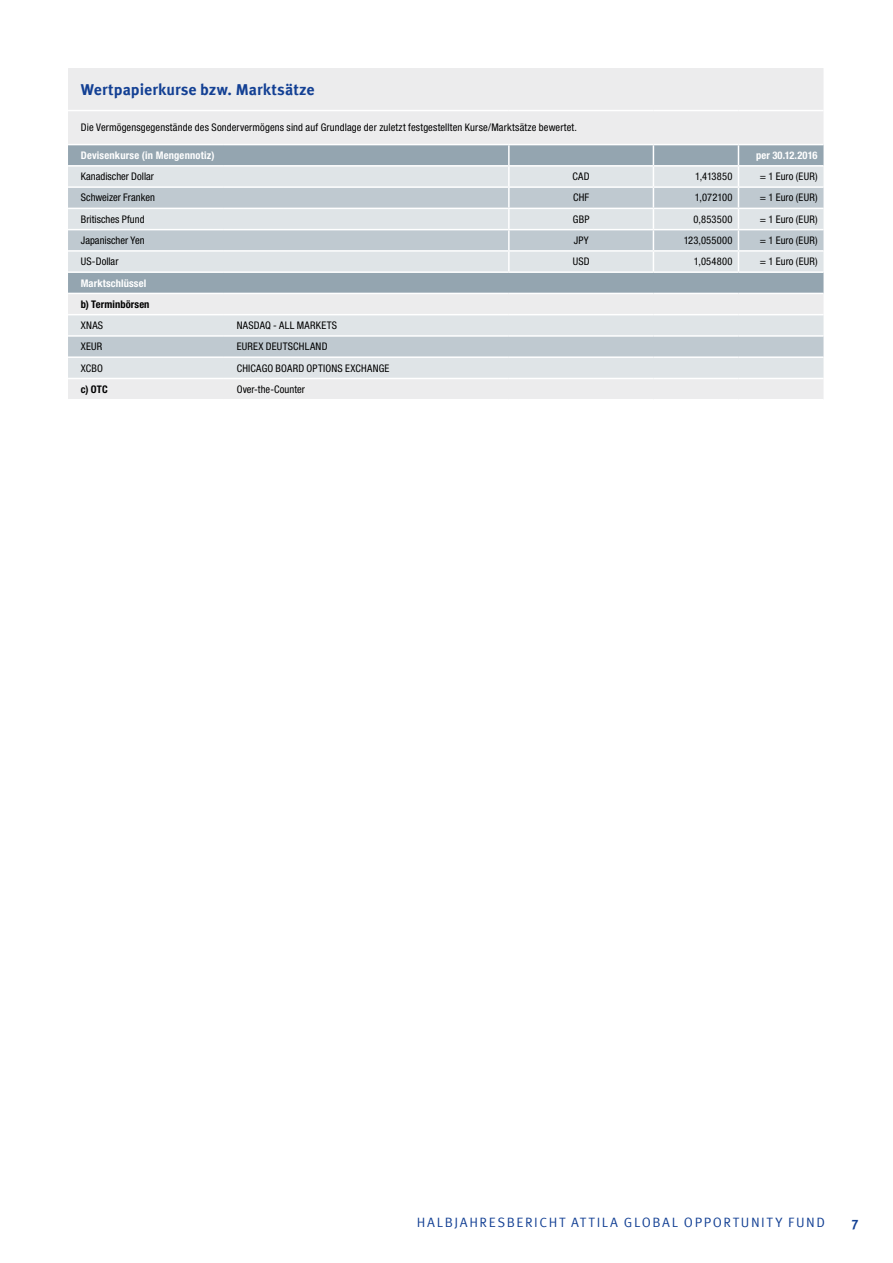
<style>
.page{position:relative;width:893px;height:1263px;background:#fff}
.page>*{position:absolute;margin:0;border:0;box-sizing:border-box;transform-origin:0 0}
.t1{font:700 15.75px "Meta Offc Pro";letter-spacing:.005em;color:#134094}
.t2{font:13.5px "Meta Offc Pro Norm";letter-spacing:.115em;color:#134094}
.t3{font:700 13.5px "Meta Offc Pro";color:#134094}
.t4{font:condensed 10.5px "Helvetica Neue LTW1 G";letter-spacing:.015em;color:#000}
.t5{font:700 condensed 10.5px "Helvetica Neue LTW1 G";letter-spacing:.015em;color:#fff}
.t6{font:700 condensed 10.5px "Helvetica Neue LTW1 G";letter-spacing:.01em;color:#000}
</style>
<div class="page">
<div style="left:68px;top:68px;width:755px;height:331px;background:#ececed"></div>
<div style="left:68px;top:145px;width:755px;height:20px;background:#94a5b0"></div>
<div style="left:68px;top:167px;width:755px;height:211px;background:#dfe4e7"></div>
<svg style="left:68px;top:188px;width:755px;height:168px"></svg>
<hr style="left:508px;top:145px;width:2px;height:20px;background:#fff">
<svg style="left:508px;top:167px;width:2px;height:19px"></svg>
<hr style="left:508px;top:188px;width:2px;height:20px;background:#fff">
<hr style="left:508px;top:209px;width:2px;height:20px;background:#fff">
<hr style="left:508px;top:230px;width:2px;height:20px;background:#fff">
<svg style="left:508px;top:252px;width:2px;height:19px"></svg>
<svg style="left:653px;top:145px;width:1px;height:126px"></svg>
<svg style="left:738px;top:145px;width:1px;height:126px"></svg>
<hr style="left:68px;top:110px;width:156px;height:1px;background:#fff">
<hr style="left:224px;top:110px;width:285px;height:1px;background:#fff">
<hr style="left:509px;top:110px;width:144px;height:1px;background:#fff">
<hr style="left:653px;top:110px;width:85px;height:1px;background:#fff">
<hr style="left:738px;top:110px;width:85px;height:1px;background:#fff">
<hr style="left:68px;top:144px;width:156px;height:1px;background:#fff">
<hr style="left:224px;top:144px;width:285px;height:1px;background:#fff">
<hr style="left:509px;top:144px;width:144px;height:1px;background:#fff">
<hr style="left:653px;top:144px;width:85px;height:1px;background:#fff">
<hr style="left:738px;top:144px;width:85px;height:1px;background:#fff">
<hr style="left:68px;top:293px;width:156px;height:1px;background:#fff">
<hr style="left:224px;top:293px;width:285px;height:1px;background:#fff">
<hr style="left:509px;top:293px;width:144px;height:1px;background:#fff">
<hr style="left:653px;top:293px;width:85px;height:1px;background:#fff">
<hr style="left:738px;top:293px;width:85px;height:1px;background:#fff">
<hr style="left:68px;top:314px;width:156px;height:1px;background:#fff">
<hr style="left:224px;top:314px;width:285px;height:1px;background:#fff">
<hr style="left:509px;top:314px;width:144px;height:1px;background:#fff">
<hr style="left:653px;top:314px;width:85px;height:1px;background:#fff">
<hr style="left:738px;top:314px;width:85px;height:1px;background:#fff">
<hr style="left:68px;top:335px;width:156px;height:2px;background:#fff">
<hr style="left:224px;top:335px;width:285px;height:2px;background:#fff">
<hr style="left:509px;top:335px;width:144px;height:2px;background:#fff">
<hr style="left:653px;top:335px;width:85px;height:2px;background:#fff">
<hr style="left:738px;top:335px;width:85px;height:2px;background:#fff">
<hr style="left:68px;top:356px;width:156px;height:2px;background:#fff">
<hr style="left:224px;top:356px;width:285px;height:2px;background:#fff">
<hr style="left:509px;top:356px;width:144px;height:2px;background:#fff">
<hr style="left:653px;top:356px;width:85px;height:2px;background:#fff">
<hr style="left:738px;top:356px;width:85px;height:2px;background:#fff">
<hr style="left:68px;top:378px;width:156px;height:1px;background:#fff">
<hr style="left:224px;top:378px;width:285px;height:1px;background:#fff">
<hr style="left:509px;top:378px;width:144px;height:1px;background:#fff">
<hr style="left:653px;top:378px;width:85px;height:1px;background:#fff">
<hr style="left:738px;top:378px;width:85px;height:1px;background:#fff">
<hr style="left:68px;top:165px;width:156px;height:2px;background:#fff">
<hr style="left:224px;top:165px;width:285px;height:2px;background:#fff">
<hr style="left:509px;top:165px;width:144px;height:2px;background:#fff">
<hr style="left:653px;top:165px;width:85px;height:2px;background:#fff">
<hr style="left:738px;top:165px;width:85px;height:2px;background:#fff">
<hr style="left:68px;top:186px;width:156px;height:2px;background:#fff">
<hr style="left:224px;top:186px;width:285px;height:2px;background:#fff">
<hr style="left:509px;top:186px;width:144px;height:2px;background:#fff">
<hr style="left:653px;top:186px;width:85px;height:2px;background:#fff">
<hr style="left:738px;top:186px;width:85px;height:2px;background:#fff">
<hr style="left:68px;top:208px;width:156px;height:1px;background:#fff">
<hr style="left:224px;top:208px;width:285px;height:1px;background:#fff">
<hr style="left:509px;top:208px;width:144px;height:1px;background:#fff">
<hr style="left:653px;top:208px;width:85px;height:1px;background:#fff">
<hr style="left:738px;top:208px;width:85px;height:1px;background:#fff">
<hr style="left:68px;top:229px;width:156px;height:1px;background:#fff">
<hr style="left:224px;top:229px;width:285px;height:1px;background:#fff">
<hr style="left:509px;top:229px;width:144px;height:1px;background:#fff">
<hr style="left:653px;top:229px;width:85px;height:1px;background:#fff">
<hr style="left:738px;top:229px;width:85px;height:1px;background:#fff">
<hr style="left:68px;top:250px;width:156px;height:2px;background:#fff">
<hr style="left:224px;top:250px;width:285px;height:2px;background:#fff">
<hr style="left:509px;top:250px;width:144px;height:2px;background:#fff">
<hr style="left:653px;top:250px;width:85px;height:2px;background:#fff">
<hr style="left:738px;top:250px;width:85px;height:2px;background:#fff">
<hr style="left:68px;top:271px;width:156px;height:2px;background:#fff">
<hr style="left:224px;top:271px;width:285px;height:2px;background:#fff">
<hr style="left:509px;top:271px;width:144px;height:2px;background:#fff">
<hr style="left:653px;top:271px;width:85px;height:2px;background:#fff">
<hr style="left:738px;top:271px;width:85px;height:2px;background:#fff">
<h1 class="t1" style="left:81px;top:78px;width:235px">Wertpapierkurse bzw. Marktsätze</h1>
<p class="t4" style="left:81px;top:121px;width:498px">Die Vermögensgegenstände des Sondervermögens sind auf Grundlage der zuletzt festgestellten Kurse/Marktsätze bewertet.</p>
<p class="t5" style="left:81px;top:149px;width:135px">Devisenkurse (in Mengennotiz)</p>
<p class="t5" style="left:756px;top:149px;width:63px">per 30.12.2016</p>
<p class="t4" style="left:81px;top:170px;width:75px">Kanadischer Dollar</p>
<p class="t4" style="left:573px;top:170px;width:19px">CAD</p>
<p class="t4" style="left:695px;top:170px;width:39px">1,413850</p>
<p class="t4" style="left:760px;top:170px;width:59px">= 1 Euro (EUR)</p>
<p class="t4" style="left:81px;top:192px;width:76px">Schweizer Franken</p>
<p class="t4" style="left:573px;top:192px;width:18px">CHF</p>
<p class="t4" style="left:695px;top:192px;width:39px">1,072100</p>
<p class="t4" style="left:760px;top:192px;width:59px">= 1 Euro (EUR)</p>
<p class="t4" style="left:81px;top:213px;width:65px">Britisches Pfund</p>
<p class="t4" style="left:573px;top:213px;width:18px">GBP</p>
<p class="t4" style="left:693px;top:213px;width:41px">0,853500</p>
<p class="t4" style="left:760px;top:213px;width:59px">= 1 Euro (EUR)</p>
<p class="t4" style="left:81px;top:234px;width:65px">Japanischer Yen</p>
<p class="t4" style="left:574px;top:234px;width:16px">JPY</p>
<p class="t4" style="left:684px;top:234px;width:50px">123,055000</p>
<p class="t4" style="left:760px;top:234px;width:59px">= 1 Euro (EUR)</p>
<p class="t4" style="left:81px;top:255px;width:39px">US-Dollar</p>
<p class="t4" style="left:573px;top:255px;width:18px">USD</p>
<p class="t4" style="left:694px;top:255px;width:40px">1,054800</p>
<p class="t4" style="left:760px;top:255px;width:59px">= 1 Euro (EUR)</p>
<p class="t5" style="left:81px;top:277px;width:67px">Marktschlüssel</p>
<p class="t6" style="left:81px;top:298px;width:70px">b) Terminbörsen</p>
<p class="t4" style="left:81px;top:319px;width:24px">XNAS</p>
<p class="t4" style="left:237px;top:319px;width:102px">NASDAQ - ALL MARKETS</p>
<p class="t4" style="left:81px;top:340px;width:23px">XEUR</p>
<p class="t4" style="left:237px;top:340px;width:92px">EUREX DEUTSCHLAND</p>
<p class="t4" style="left:81px;top:362px;width:24px">XCBO</p>
<p class="t4" style="left:237px;top:362px;width:154px">CHICAGO BOARD OPTIONS EXCHANGE</p>
<p class="t6" style="left:81px;top:383px;width:28px">c) OTC</p>
<p class="t4" style="left:237px;top:383px;width:70px">Over-the-Counter</p>
<p class="t2" style="left:417px;top:1211px;width:172px">HALBJAHRESBERICHT ATTILA</p>
<p class="t2" style="left:624px;top:1211px;width:20px">GLOBAL</p>
<p class="t2" style="left:684px;top:1211px;width:39px">OPPORT</p>
<p class="t2" style="left:741px;top:1211px;width:83px">UNIT Y FUND</p>
<p class="t3" style="left:851px;top:1214px;width:9px">7</p>
</div>
